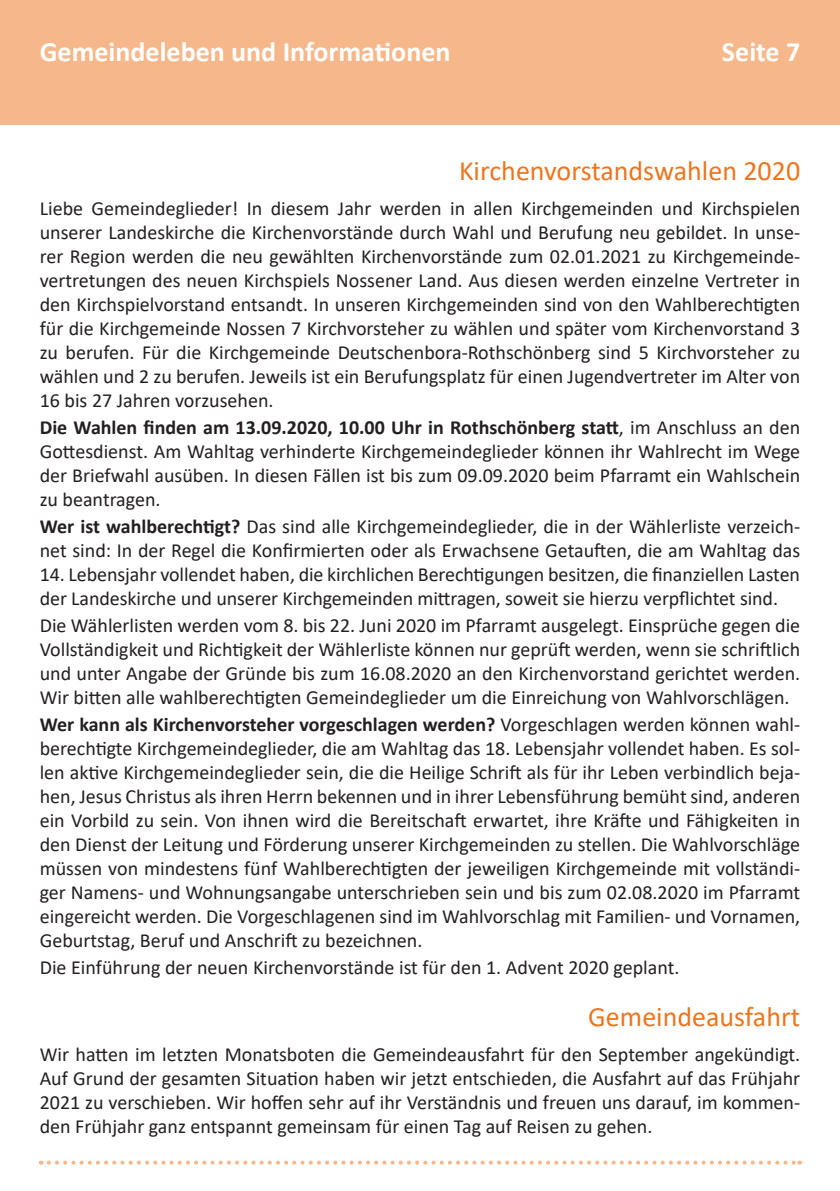
<style>
.page{position:relative;width:840px;height:1191px;background:#fff}
.page>*{position:absolute;margin:0;border:0;box-sizing:border-box;transform-origin:0 0}
.t1{font:28px "Calibri";color:#ed751f}
.t2{font:700 28px "Calibri";color:#fff}
.t3{font:20px/24px "Calibri";color:#231f20;text-align:justify}
.s1{font-weight:700}
</style>
<div class="page">
<div style="left:0;top:0;width:839px;height:125px;background:#f6b88a"></div>
<svg style="left:49px;top:1160px;width:750px;height:4px"></svg>
<h1 class="t2" style="left:40px;top:32px;width:412px">Gemeindeleben und Informationen</h1>
<h1 class="t2" style="left:721px;top:32px;width:80px">Seite 7</h1>
<h1 class="t1" style="left:459px;top:151px;width:342px">Kirchenvorstandswahlen 2020</h1>
<p class="t3" style="left:40px;top:196px;width:761px">Liebe Gemeindeglieder! In diesem Jahr werden in allen Kirchgemeinden und Kirchspielen unserer Landeskirche die Kirchenvorstände durch Wahl und Berufung neu gebildet. In unse&shy;rer Region werden die neu gewählten Kirchenvorstände zum 02.01.2021 zu Kirchgemeinde&shy;vertretungen des neuen Kirchspiels Nossener Land. Aus diesen werden einzelne Vertreter in den Kirchspielvorstand entsandt. In unseren Kirchgemeinden sind von den Wahlberechtigten für die Kirchgemeinde Nossen 7 Kirchvorsteher zu wählen und später vom Kirchenvorstand 3 zu berufen. Für die Kirchgemeinde Deutschenbora-Rothschönberg sind 5 Kirchvorsteher zu wählen und 2 zu berufen. Jeweils ist ein Berufungsplatz für einen Jugendvertreter im Alter von 16 bis 27 Jahren vorzusehen.</p>
<p class="t3" style="left:40px;top:415px;width:761px"><span class="s1">Die Wahlen finden am 13.09.2020, 10.00 Uhr in Rothschönberg statt</span>, im Anschluss an den Gottesdienst. Am Wahltag verhinderte Kirchgemeindeglieder können ihr Wahlrecht im Wege der Briefwahl ausüben. In diesen Fällen ist bis zum 09.09.2020 beim Pfarramt ein Wahlschein zu beantragen.</p>
<p class="t3" style="left:40px;top:514px;width:761px"><span class="s1">Wer ist wahlberechtigt?</span> Das sind alle Kirchgemeindeglieder, die in der Wählerliste verzeich&shy;net sind: In der Regel die Konfirmierten oder als Erwachsene Getauften, die am Wahltag das</p>
<p class="t3" style="left:40px;top:562px;width:761px">14. Lebensjahr vollendet haben, die kirchlichen Berechtigungen besitzen, die finanziellen Lasten der Landeskirche und unserer Kirchgemeinden mittragen, soweit sie hierzu verpflichtet sind.</p>
<p class="t3" style="left:40px;top:612px;width:761px">Die Wählerlisten werden vom 8. bis 22. Juni 2020 im Pfarramt ausgelegt. Einsprüche gegen die Vollständigkeit und Richtigkeit der Wählerliste können nur geprüft werden, wenn sie schriftlich und unter Angabe der Gründe bis zum 16.08.2020 an den Kirchenvorstand gerichtet werden.<br>Wir bitten alle wahlberechtigten Gemeindeglieder um die Einreichung von Wahlvorschlägen.</p>
<p class="t3" style="left:40px;top:711px;width:761px"><span class="s1">Wer kann als Kirchenvorsteher vorgeschlagen werden?</span> Vorgeschlagen werden können wahl&shy;berechtigte Kirchgemeindeglieder, die am Wahltag das 18. Lebensjahr vollendet haben. Es sol&shy;len aktive Kirchgemeindeglieder sein, die die Heilige Schrift als für ihr Leben verbindlich beja&shy;hen, Jesus Christus als ihren Herrn bekennen und in ihrer Lebensführung bemüht sind, anderen ein Vorbild zu sein. Von ihnen wird die Bereitschaft erwartet, ihre Kräfte und Fähigkeiten in den Dienst der Leitung und Förderung unserer Kirchgemeinden zu stellen. Die Wahlvorschläge müssen von mindestens fünf Wahlberechtigten der jeweiligen Kirchgemeinde mit vollständi&shy;ger Namens- und Wohnungsangabe unterschrieben sein und bis zum 02.08.2020 im Pfarramt eingereicht werden. Die Vorgeschlagenen sind im Wahlvorschlag mit Familien- und Vornamen, Geburtstag, Beruf und Anschrift zu bezeichnen.</p>
<p class="t3" style="left:40px;top:954px;width:641px">Die Einführung der neuen Kirchenvorstände ist für den 1. Advent 2020 geplant.</p>
<h1 class="t1" style="left:588px;top:997px;width:213px">Gemeindeausfahrt</h1>
<p class="t3" style="left:40px;top:1042px;width:761px">Wir hatten im letzten Monatsboten die Gemeindeausfahrt für den September angekündigt.<br>Auf Grund der gesamten Situation haben wir jetzt entschieden, die Ausfahrt auf das Frühjahr 2021 zu verschieben. Wir hoffen sehr auf ihr Verständnis und freuen uns darauf, im kommen&shy;den Frühjahr ganz entspannt gemeinsam für einen Tag auf Reisen zu gehen.</p>
</div>
